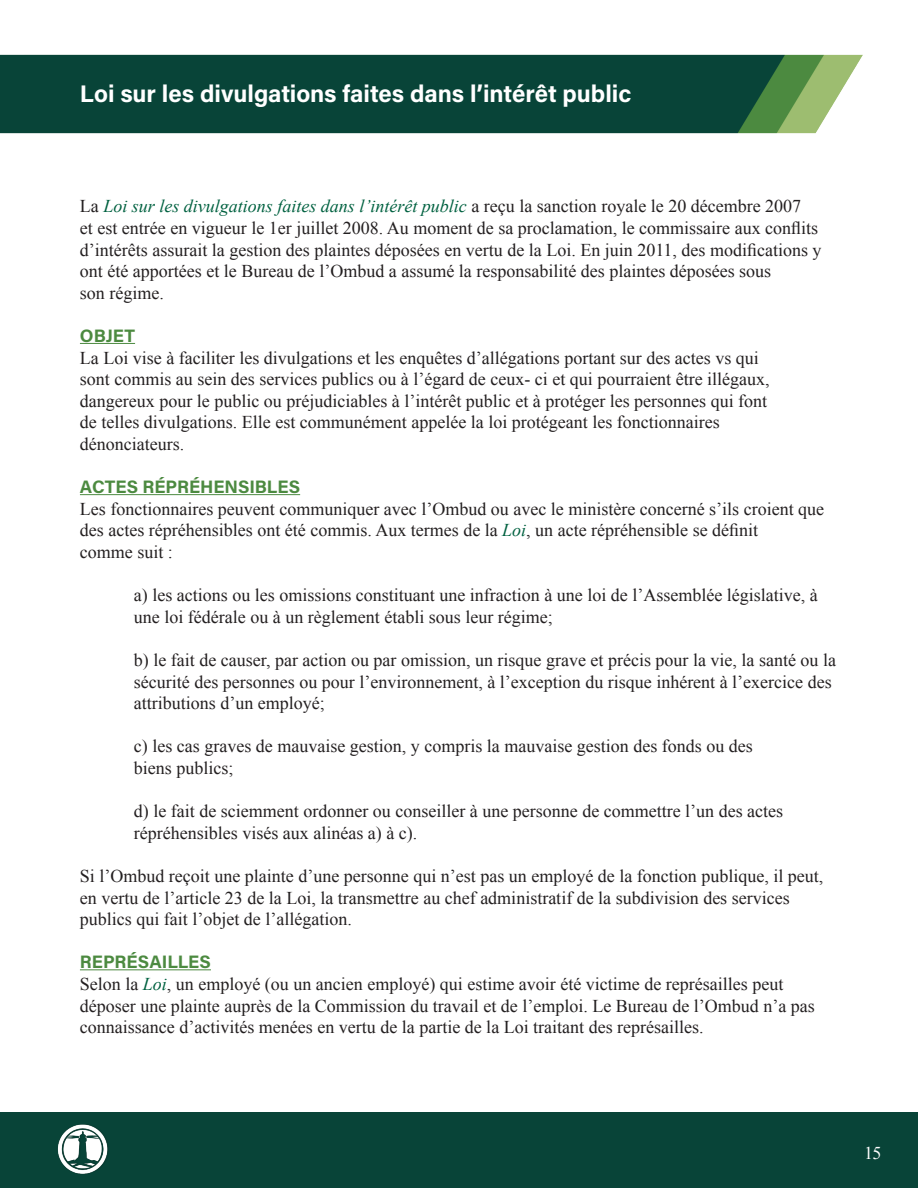
<style>
.page{position:relative;width:918px;height:1188px;background:#fff}
.page>*{position:absolute;margin:0;border:0;box-sizing:border-box;transform-origin:0 0}
.t1{font:700 24px "Acumin Pro";color:#fff}
.t2{font:18px/21.6px "Times New Roman";color:#231f20}
.t3{font:700 18px "Acumin Pro";color:#4c8a40}
.t4{font:18px "Times New Roman";color:#fff}
.s1{font-style:italic;color:#006140}
</style>
<div class="page">
<div style="left:0;top:1112px;width:918px;height:76px;background:#084438"></div>
<img style="left:54px;top:1121px;width:56px;height:56px">
<img style="left:0;top:54px;width:863px;height:80px">
<hr style="left:80px;top:343px;width:55px;height:1px;background:#4c8a40">
<hr style="left:80px;top:494px;width:220px;height:1px;background:#4c8a40">
<hr style="left:80px;top:969px;width:131px;height:1px;background:#4c8a40">
<p class="t1" style="left:80px;top:77px;width:553px">Loi sur les divulgations faites dans l’intérêt public</p>
<p class="t2" style="left:80px;top:195px;width:743px">La <span class="s1">Loi sur les divulgations faites dans l’intérêt public</span> a reçu la sanction royale le 20 décembre 2007<br>et est entrée en vigueur le 1er juillet 2008. Au moment de sa proclamation, le commissaire aux conflits d’intérêts assurait la gestion des plaintes déposées en vertu de la Loi. En juin 2011, des modifications y ont été apportées et le Bureau de l’Ombud a assumé la responsabilité des plaintes déposées sous</p>
<p class="t2" style="left:80px;top:282px;width:85px">son régime.</p>
<p class="t3" style="left:80px;top:323px;width:57px">OBJET</p>
<p class="t2" style="left:80px;top:347px;width:680px">La Loi vise à faciliter les divulgations et les enquêtes d’allégations portant sur des actes vs qui</p>
<p class="t2" style="left:80px;top:368px;width:691px">sont commis au sein des services publics ou à l’égard de ceux- ci et qui pourraient être illégaux,</p>
<p class="t2" style="left:80px;top:390px;width:689px">dangereux pour le public ou préjudiciables à l’intérêt public et à protéger les personnes qui font</p>
<p class="t2" style="left:80px;top:411px;width:641px">de telles divulgations. Elle est communément appelée la loi protégeant les fonctionnaires</p>
<p class="t2" style="left:80px;top:433px;width:106px">dénonciateurs.</p>
<p class="t3" style="left:80px;top:474px;width:222px">ACTES RÉPRÉHENSIBLES</p>
<p class="t2" style="left:80px;top:498px;width:746px">Les fonctionnaires peuvent communiquer avec l’Ombud ou avec le ministère concerné s’ils croient que des actes répréhensibles ont été commis. Aux termes de la <span class="s1">Loi</span>, un acte répréhensible se définit</p>
<p class="t2" style="left:80px;top:541px;width:95px">comme suit :</p>
<p class="t2" style="left:134px;top:584px;width:685px">a) les actions ou les omissions constituant une infraction à une loi de l’Assemblée législative, à une loi fédérale ou à un règlement établi sous leur régime;</p>
<p class="t2" style="left:134px;top:649px;width:704px">b) le fait de causer, par action ou par omission, un risque grave et précis pour la vie, la santé ou la</p>
<p class="t2" style="left:134px;top:671px;width:699px">sécurité des personnes ou pour l’environnement, à l’exception du risque inhérent à l’exercice des</p>
<p class="t2" style="left:134px;top:692px;width:192px">attributions d’un employé;</p>
<p class="t2" style="left:134px;top:735px;width:620px">c) les cas graves de mauvaise gestion, y compris la mauvaise gestion des fonds ou des</p>
<p class="t2" style="left:134px;top:757px;width:101px">biens publics;</p>
<p class="t2" style="left:134px;top:800px;width:651px">d) le fait de sciemment ordonner ou conseiller à une personne de commettre l’un des actes</p>
<p class="t2" style="left:134px;top:822px;width:285px">répréhensibles visés aux alinéas a) à c).</p>
<p class="t2" style="left:80px;top:865px;width:745px">Si l’Ombud reçoit une plainte d’une personne qui n’est pas un employé de la fonction publique, il peut, en vertu de l’article 23 de la Loi, la transmettre au chef administratif de la subdivision des services publics qui fait l’objet de l’allégation.</p>
<p class="t3" style="left:80px;top:950px;width:133px">REPRÉSAILLES</p>
<p class="t2" style="left:80px;top:973px;width:736px">Selon la <span class="s1">Loi</span>, un employé (ou un ancien employé) qui estime avoir été victime de représailles peut déposer une plainte auprès de la Commission du travail et de l’emploi. Le Bureau de l’Ombud n’a pas connaissance d’activités menées en vertu de la partie de la Loi traitant des représailles.</p>
<p class="t4" style="left:864px;top:1141px;width:19px">15</p>
</div>
